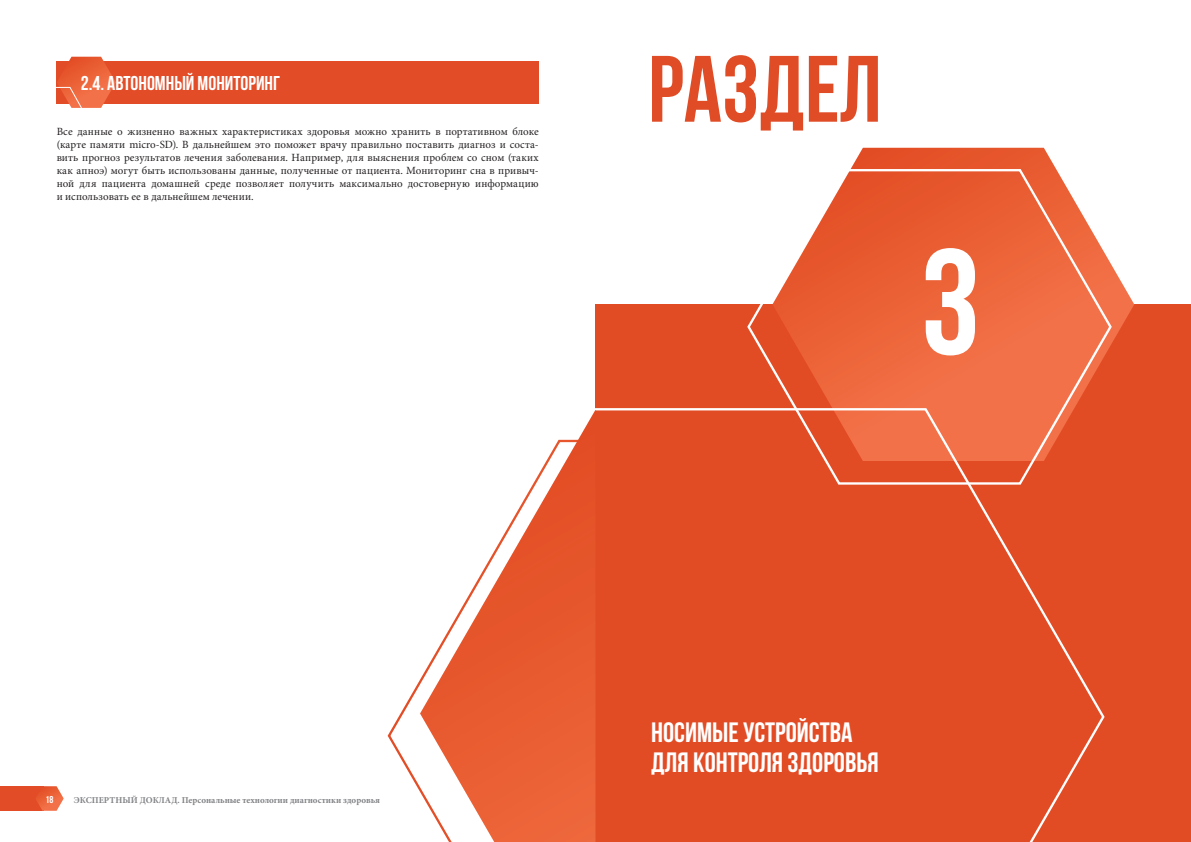
<style>
.page{position:relative;width:1191px;height:842px;background:#fff}
.page>*{position:absolute;margin:0;border:0;box-sizing:border-box;transform-origin:0 0}
.t1{font:700 150px "Bebas Neue";color:#fff}
.t2{font:700 94px "Bebas Neue";color:#e04c26}
.t3{font:700 28px/30px "Bebas Neue";color:#fff}
.t4{font:700 20px "Bebas Neue";color:#fff}
.TEXT{font:11px/13px "Minion Pro";letter-spacing:.005em;color:#231f20;text-align:justify}
.t5{font:700 10px "Bebas Neue";color:#fff}
.t6{font:700 9px "Minion Pro";color:#808285}
</style>
<div class="page">
<div style="left:0;top:786px;width:44px;height:25px;background:#e24c27"></div>
<svg style="left:36px;top:786px;width:28px;height:25px"></svg>
<div style="left:57px;top:61px;width:482px;height:43px;background:#e24c27"></div>
<svg style="left:56px;top:57px;width:60px;height:51px"></svg>
<div style="left:595px;top:304px;width:596px;height:538px;background:#e24c25"></div>
<svg style="left:852px;top:148px;width:282px;height:193px"></svg>
<svg style="left:747px;top:167px;width:366px;height:240px"></svg>
<svg style="left:595px;top:407px;width:510px;height:435px"></svg>
<svg style="left:420px;top:410px;width:175px;height:432px"></svg>
<p class="t4" style="left:81px;top:72px;width:201px">2.4. Автономный мониторинг</p>
<p class="TEXT" style="left:57px;top:125px;width:483px">Все данные о жизненно важных характеристиках здоровья можно хранить в портативном блоке (карте памяти micro-SD). В дальнейшем это поможет врачу правильно поставить диагноз и соста&shy;вить прогноз результатов лечения заболевания. Например, для выяснения проблем со сном (таких как апноэ) могут быть использованы данные, полученные от пациента. Мониторинг сна в привыч&shy;ной для пациента домашней среде позволяет получить максимально достоверную информацию и использовать ее в дальнейшем лечении.</p>
<p class="t2" style="left:648px;top:38px;width:235px">раздел</p>
<p class="t1" style="left:920px;top:220px;width:61px">3</p>
<p class="t5" style="left:46px;top:794px;width:9px">18</p>
<p class="t6" style="left:74px;top:793px;width:308px">ЭКСПЕРТНЫЙ ДОКЛАД. Персональные технологии диагностики здоровья</p>
<p class="t3" style="left:651px;top:717px;width:229px">Носимые устройства для контроля здоровья</p>
</div>
